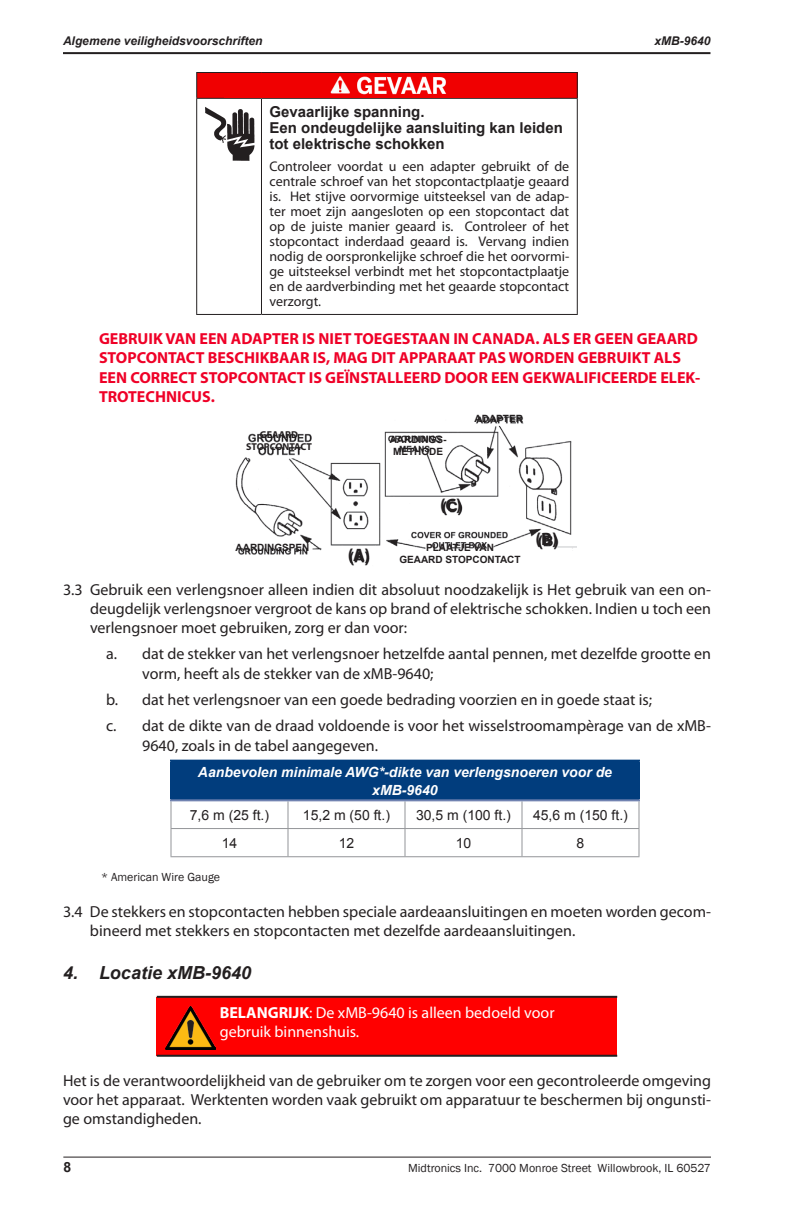
<style>
.page{position:relative;width:792px;height:1224px;background:#fff}
.page>*{position:absolute;margin:0;border:0;box-sizing:border-box;transform-origin:0 0}
.t1{font:italic 700 18px "Arial";color:#231f20}
.t2{font:700 18px "Myriad Pro";color:#231f20}
.t3{font:16px/19.2px "Myriad Pro";color:#231f20}
.t4{font:700 16px/19.2px "Myriad Pro";color:#ef0027}
.t5{font:16px/19.2px "Myriad Pro";color:#fff}
.t6{font:700 15px/16px "Arial";color:#231f20}
.t7{font:14px/15px "Myriad Pro";color:#231f20;text-align:justify}
.t8{font:italic 700 14px/18px "Arial";color:#fff;text-align:center}
.t9{font:14px "Arial";color:#231f20}
.t10{font:700 14px "Arial";color:#231f20}
.t11{font:12px "Franklin Gothic";color:#231f20}
.t12{font:italic 700 12px "Arial";color:#231f20}
.t13{font:700 10px/12px "Arial";color:#231f20;text-align:center}
.t14{font:700 10px/12px "Myriad Pro";color:#231f20;text-align:center}
.s1{font-weight:700}
</style>
<div class="page">
<hr style="left:63px;top:1157px;width:648px;height:1px;background:#231f20">
<hr style="left:63px;top:52px;width:647px;height:2px;background:#231f20">
<div style="left:197px;top:72px;width:380px;height:26px;background:#f00001"></div>
<svg style="left:577px;top:73px;width:1px;height:25px"></svg>
<hr style="left:196px;top:72px;width:65px;height:1px;background:#231f20">
<svg style="left:196px;top:73px;width:1px;height:25px"></svg>
<hr style="left:261px;top:72px;width:317px;height:1px;background:#231f20">
<hr style="left:196px;top:98px;width:65px;height:1px;background:#231f20">
<hr style="left:196px;top:99px;width:1px;height:215px;background:#231f20">
<hr style="left:261px;top:98px;width:317px;height:1px;background:#231f20">
<hr style="left:261px;top:99px;width:1px;height:215px;background:#231f20">
<hr style="left:577px;top:99px;width:1px;height:215px;background:#231f20">
<hr style="left:196px;top:314px;width:65px;height:1px;background:#231f20">
<hr style="left:261px;top:314px;width:317px;height:1px;background:#231f20">
<img style="left:330px;top:76px;width:117px;height:19px">
<img style="left:205px;top:107px;width:50px;height:54px">
<img style="left:235px;top:416px;width:341px;height:150px">
<div style="left:171px;top:761px;width:468px;height:39px;background:#013d7d"></div>
<hr style="left:638px;top:762px;width:2px;height:37px;background:#013d7d">
<hr style="left:170px;top:801px;width:2px;height:27px;background:#939598">
<hr style="left:404px;top:801px;width:2px;height:27px;background:#939598">
<hr style="left:638px;top:801px;width:2px;height:27px;background:#939598">
<hr style="left:170px;top:828px;width:118px;height:1px;background:#939598">
<hr style="left:170px;top:829px;width:2px;height:27px;background:#939598">
<hr style="left:288px;top:828px;width:117px;height:1px;background:#939598">
<svg style="left:288px;top:801px;width:1px;height:55px"></svg>
<hr style="left:405px;top:828px;width:117px;height:1px;background:#939598">
<hr style="left:404px;top:829px;width:2px;height:27px;background:#939598">
<hr style="left:522px;top:828px;width:118px;height:1px;background:#939598">
<svg style="left:522px;top:801px;width:1px;height:55px"></svg>
<hr style="left:638px;top:829px;width:2px;height:27px;background:#939598">
<hr style="left:170px;top:856px;width:118px;height:1px;background:#939598">
<hr style="left:288px;top:856px;width:117px;height:1px;background:#939598">
<hr style="left:405px;top:856px;width:117px;height:1px;background:#939598">
<hr style="left:522px;top:856px;width:118px;height:1px;background:#939598">
<hr style="left:170px;top:760px;width:118px;height:2px;background:#013d7d">
<hr style="left:170px;top:762px;width:2px;height:37px;background:#013d7d">
<hr style="left:288px;top:760px;width:117px;height:2px;background:#013d7d">
<hr style="left:405px;top:760px;width:117px;height:2px;background:#013d7d">
<hr style="left:522px;top:760px;width:118px;height:2px;background:#013d7d">
<hr style="left:170px;top:799px;width:118px;height:2px;background:#7183b1">
<hr style="left:288px;top:799px;width:117px;height:2px;background:#7183b1">
<hr style="left:405px;top:799px;width:117px;height:2px;background:#7183b1">
<hr style="left:522px;top:799px;width:118px;height:2px;background:#7183b1">
<div style="left:157px;top:997px;width:460px;height:59px;background:#f00"></div>
<hr style="left:157px;top:996px;width:460px;height:2px;background:#231f20">
<hr style="left:157px;top:1055px;width:460px;height:2px;background:#231f20">
<img style="left:166px;top:1006px;width:50px;height:44px">
<p class="t12" style="left:63px;top:33px;width:201px">Algemene veiligheidsvoorschriften</p>
<p class="t12" style="left:654px;top:33px;width:58px">xMB-9640</p>
<p class="t6" style="left:269px;top:105px;width:295px">Gevaarlijke spanning.<br>Een ondeugdelijke aansluiting kan leiden tot elektrische schokken</p>
<p class="t7" style="left:269px;top:159px;width:301px">Controleer voordat u een adapter gebruikt of de centrale schroef van het stopcontactplaatje geaard is. Het stijve oorvormige uitsteeksel van de adap&shy;ter moet zijn aangesloten op een stopcontact dat op de juiste manier geaard is. Controleer of het stopcontact inderdaad geaard is. Vervang indien nodig de oorspronkelijke schroef die het oorvormi&shy;ge uitsteeksel verbindt met het stopcontactplaatje en de aardverbinding met het geaarde stopcontact verzorgt.</p>
<p class="t4" style="left:99px;top:329px;width:603px">GEBRUIK VAN EEN ADAPTER IS NIET TOEGESTAAN IN CANADA. ALS ER GEEN GEAARD STOPCONTACT BESCHIKBAAR IS, MAG DIT APPARAAT PAS WORDEN GEBRUIKT ALS EEN CORRECT STOPCONTACT IS GEÏNSTALLEERD DOOR EEN GEKWALIFICEERDE ELEK-TROTECHNICUS.</p>
<p class="t14" style="left:246px;top:429px;width:67px">GEAARD<br>STOPCONTACT</p>
<p class="t13" style="left:390px;top:433px;width:58px">AARDINGS-<br>METHODE</p>
<p class="t13" style="left:475px;top:413px;width:50px">ADAPTER</p>
<p class="t13" style="left:236px;top:542px;width:75px">AARDINGSPEN</p>
<p class="t2" style="left:348px;top:543px;width:24px">(A)</p>
<p class="t2" style="left:440px;top:493px;width:23px">(C)</p>
<p class="t13" style="left:399px;top:542px;width:123px">PLAATJE VAN<br>GEAARD STOPCONTACT</p>
<p class="t2" style="left:536px;top:528px;width:24px">(B)</p>
<p class="t3" style="left:90px;top:579px;width:623px;text-align:justify;text-indent:-27px">3.3 Gebruik een verlengsnoer alleen indien dit absoluut noodzakelijk is Het gebruik van een on&shy;deugdelijk verlengsnoer vergroot de kans op brand of elektrische schokken. Indien u toch een verlengsnoer moet gebruiken, zorg er dan voor:</p>
<p class="t3" style="left:142px;top:644px;width:570px;text-indent:-36px">a. dat de stekker van het verlengsnoer hetzelfde aantal pennen, met dezelfde grootte en vorm, heeft als de stekker van de xMB-9640;</p>
<p class="t3" style="left:106px;top:686px;width:606px;line-height:26.4px">b. dat het verlengsnoer van een goede bedrading voorzien en in goede staat is;<br>c. dat de dikte van de draad voldoende is voor het wisselstroomampèrage van de xMB-</p>
<p class="t3" style="left:142px;top:735px;width:237px">9640, zoals in de tabel aangegeven.</p>
<p class="t8" style="left:198px;top:763px;width:416px">Aanbevolen minimale AWG*-dikte van verlengsnoeren voor de xMB-9640</p>
<p class="t9" style="left:190px;top:805px;width:81px">7,6 m (25 ft.)</p>
<p class="t9" style="left:303px;top:805px;width:89px">15,2 m (50 ft.)</p>
<p class="t9" style="left:416px;top:805px;width:96px">30,5 m (100 ft.)</p>
<p class="t9" style="left:533px;top:805px;width:96px">45,6 m (150 ft.)</p>
<p class="t9" style="left:222px;top:834px;width:17px">14</p>
<p class="t9" style="left:339px;top:834px;width:17px">12</p>
<p class="t9" style="left:456px;top:834px;width:17px">10</p>
<p class="t9" style="left:577px;top:834px;width:9px">8</p>
<p class="t11" style="left:101px;top:869px;width:121px">* American Wire Gauge</p>
<p class="t3" style="left:90px;top:902px;width:623px;text-indent:-27px">3.4 De stekkers en stopcontacten hebben speciale aardeaansluitingen en moeten worden gecom&shy;bineerd met stekkers en stopcontacten met dezelfde aardeaansluitingen.</p>
<p class="t1" style="left:63px;top:961px;width:190px">4. Locatie xMB-9640</p>
<p class="t5" style="left:220px;top:1003px;width:336px"><span class="s1">BELANGRIJK</span>: De xMB-9640 is alleen bedoeld voor gebruik binnenshuis.</p>
<p class="t3" style="left:63px;top:1071px;width:650px;text-align:justify">Het is de verantwoordelijkheid van de gebruiker om te zorgen voor een gecontroleerde omgeving voor het apparaat. Werktenten worden vaak gebruikt om apparatuur te beschermen bij ongunsti&shy;ge omstandigheden.</p>
<p class="t10" style="left:63px;top:1158px;width:9px">8</p>
<p class="t11" style="left:408px;top:1161px;width:304px">Midtronics Inc. 7000 Monroe Street Willowbrook, IL 60527</p>
</div>
